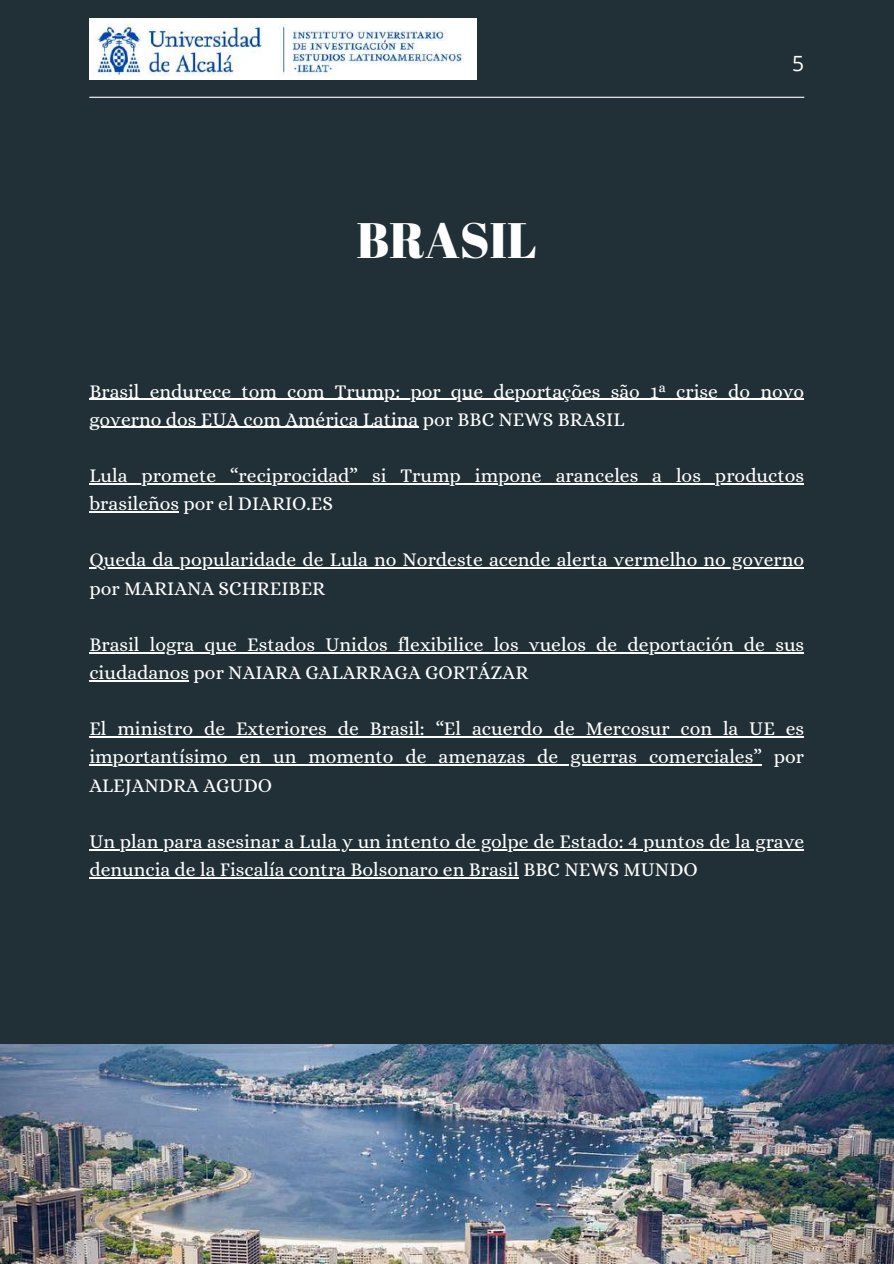
<style>
.page{position:relative;width:894px;height:1264px;background:#fff}
.page>*{position:absolute;margin:0;border:0;box-sizing:border-box;transform-origin:0 0}
.t1{font:49.8px "Abril Fatface";color:#fff}
.t2{font:21px "Open Sans";color:#fff}
.t3{font:19.5px/28.2px "Alice";color:#fff}
</style>
<div class="page">
<div style="left:0;top:0;width:893px;height:1263px;background:#213036"></div>
<hr style="left:89px;top:97px;width:715px;height:1px;background:#fff">
<img style="left:89px;top:18px;width:387px;height:62px">
<img style="left:0;top:1044px;width:893px;height:218px">
<hr style="left:89px;top:399px;width:715px;height:1px;background:#fff">
<hr style="left:89px;top:427px;width:329px;height:1px;background:#fff">
<hr style="left:89px;top:483px;width:715px;height:1px;background:#fff">
<hr style="left:89px;top:511px;width:90px;height:1px;background:#fff">
<hr style="left:89px;top:567px;width:715px;height:1px;background:#fff">
<hr style="left:89px;top:652px;width:715px;height:1px;background:#fff">
<hr style="left:89px;top:680px;width:100px;height:1px;background:#fff">
<hr style="left:89px;top:736px;width:715px;height:1px;background:#fff">
<hr style="left:89px;top:764px;width:672px;height:1px;background:#fff">
<hr style="left:89px;top:849px;width:715px;height:1px;background:#fff">
<hr style="left:89px;top:877px;width:430px;height:1px;background:#fff">
<h1 class="t1" style="left:356px;top:205px;width:182px">BRASIL</h1>
<p class="t2" style="left:792px;top:48px;width:13px">5</p>
<p class="t3" style="left:89px;top:377px;width:716px">Brasil endurece tom com Trump: por que deportações são 1ª crise do novo governo dos EUA com América Latina por BBC NEWS BRASIL</p>
<p class="t3" style="left:89px;top:461px;width:716px">Lula promete “reciprocidad” si Trump impone aranceles a los productos brasileños por el DIARIO.ES</p>
<p class="t3" style="left:89px;top:545px;width:716px">Queda da popularidade de Lula no Nordeste acende alerta vermelho no governo por MARIANA SCHREIBER</p>
<p class="t3" style="left:89px;top:630px;width:716px">Brasil logra que Estados Unidos flexibilice los vuelos de deportación de sus ciudadanos por NAIARA GALARRAGA GORTÁZAR</p>
<p class="t3" style="left:89px;top:714px;width:716px;text-align:justify">El ministro de Exteriores de Brasil: “El acuerdo de Mercosur con la UE es importantísimo en un momento de amenazas de guerras comerciales” por ALEJANDRA AGUDO</p>
<p class="t3" style="left:89px;top:827px;width:716px">Un plan para asesinar a Lula y un intento de golpe de Estado: 4 puntos de la grave denuncia de la Fiscalía contra Bolsonaro en Brasil BBC NEWS MUNDO</p>
</div>
